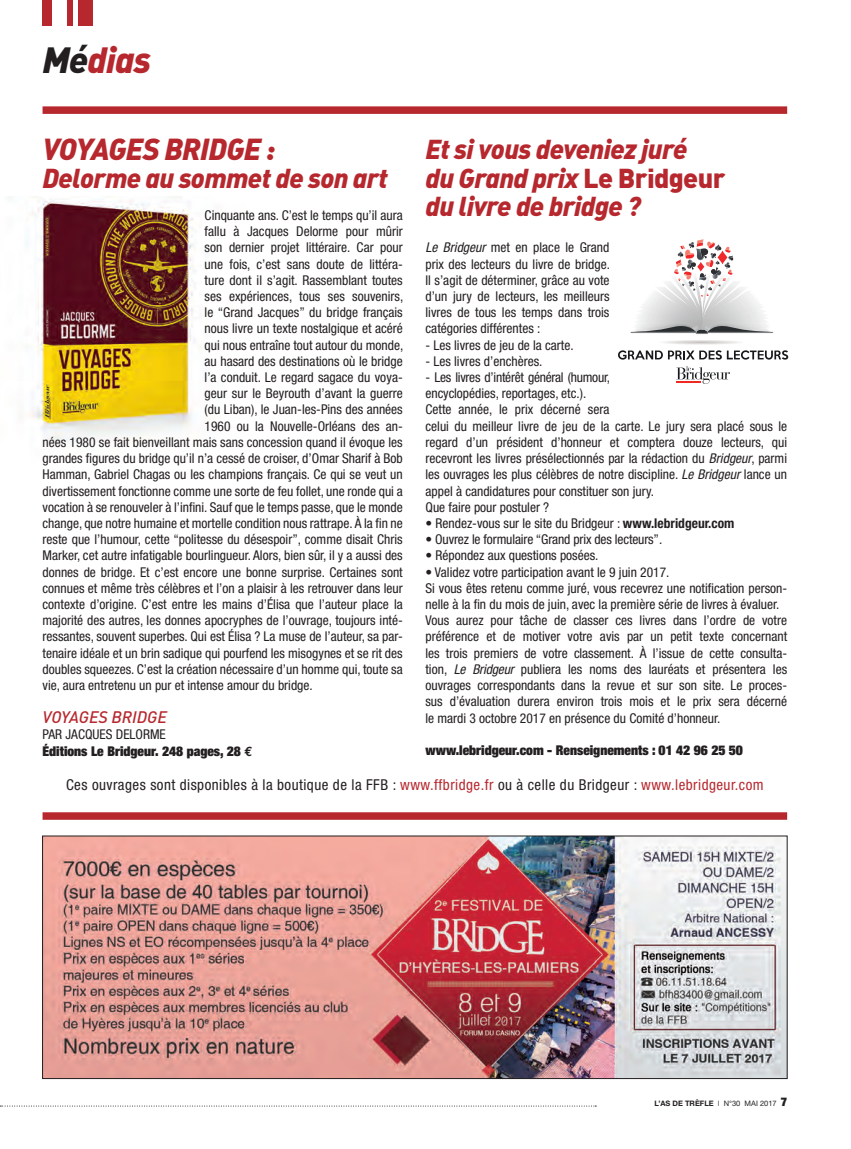
<style>
.page{position:relative;width:851px;height:1149px;background:#fff}
.page>*{position:absolute;margin:0;border:0;box-sizing:border-box;transform-origin:0 0}
.t1{font:36px "DIN Black Italic Alt";letter-spacing:-.025em;color:#b7282e}
.t2{font:30px "DIN Black Italic Alt";letter-spacing:-.025em;color:#b7282e}
.t3{font:27px/28.5px "DIN Black Italic Alt";letter-spacing:-.025em;color:#b7282e}
.t4{font:italic 500 16.5px "DIN";color:#b7282e}
.t5{font:condensed 15px "Helvetica Neue";letter-spacing:.03em;color:#231f20}
.t6{font:condensed 13.5px/16.2px "Helvetica Neue";color:#231f20;text-align:justify}
.t7{font:900 expanded 13.5px/16.2px "Helvetica Neue";color:#231f20}
.t8{font:condensed 13.5px/16.2px "Helvetica Neue";letter-spacing:-.02em;color:#231f20}
.t9{font:700 7.5px "Helvetica Neue";color:#231f20}
.s1{color:#231f20}
.s2{font-weight:400;font-stretch:condensed}
.s3{font-family:"Euro Mono";font-weight:700;font-stretch:normal}
.s4{font-family:"DIN";font-weight:900}
.s5{font-style:italic}
.s6{font-weight:700}
.s7{color:#b7282e}
.s8{font-weight:300}
.s9{font-weight:400}
.s10{font-weight:900;font-stretch:expanded;font-size:12px}
</style>
<div class="page">
<svg style="left:0;top:1105px;width:596px;height:1px"></svg>
<div style="left:78px;top:0;width:15px;height:26px;background:#b7282e"></div>
<div style="left:67px;top:0;width:6px;height:26px;background:#b7282e"></div>
<div style="left:43px;top:0;width:9px;height:26px;background:#b7282e"></div>
<div style="left:43px;top:106px;width:744px;height:8px;background:#b7282e"></div>
<img style="left:26px;top:196px;width:175px;height:248px">
<div style="left:43px;top:812px;width:744px;height:7px;background:#b7282e"></div>
<img style="left:44px;top:837px;width:741px;height:239px">
<svg style="left:663px;top:340px;width:76px;height:4px"></svg>
<svg style="left:630px;top:239px;width:143px;height:95px"></svg>
<svg style="left:618px;top:350px;width:170px;height:9px"></svg>
<svg style="left:676px;top:366px;width:53px;height:18px"></svg>
<hr style="left:676px;top:381px;width:25px;height:2px;background:#ee2823">
<p class="t1" style="left:43px;top:36px;width:110px"><span class="s1">Mé</span>dias</p>
<p class="t2" style="left:43px;top:129px;width:234px">VOYAGES BRIDGE :</p>
<p class="t3" style="left:43px;top:163px;width:346px">Delorme au sommet de son art</p>
<p class="t6" style="left:205px;top:207px;width:200px">Cinquante ans. C’est le temps qu’il aura</p>
<p class="t6" style="left:205px;top:223px;width:200px">fallu à Jacques Delorme pour mûrir</p>
<p class="t6" style="left:205px;top:239px;width:199px">son dernier projet littéraire. Car pour</p>
<p class="t6" style="left:205px;top:255px;width:200px">une fois, c’est sans doute de littéra-</p>
<p class="t6" style="left:205px;top:272px;width:199px">ture dont il s’agit. Rassemblant toutes</p>
<p class="t6" style="left:205px;top:288px;width:200px">ses expériences, tous ses souvenirs,</p>
<p class="t6" style="left:205px;top:304px;width:199px">le “Grand Jacques” du bridge français</p>
<p class="t6" style="left:205px;top:320px;width:200px">nous livre un texte nostalgique et acéré</p>
<p class="t6" style="left:205px;top:336px;width:200px">qui nous entraîne tout autour du monde,</p>
<p class="t6" style="left:205px;top:353px;width:200px">au hasard des destinations où le bridge</p>
<p class="t6" style="left:205px;top:369px;width:200px">l’a conduit. Le regard sagace du voya-</p>
<p class="t6" style="left:205px;top:385px;width:200px">geur sur le Beyrouth d’avant la guerre</p>
<p class="t6" style="left:205px;top:401px;width:199px">(du Liban), le Juan-les-Pins des années</p>
<p class="t6" style="left:205px;top:417px;width:200px">1960 ou la Nouvelle-Orléans des an-</p>
<p class="t6" style="left:43px;top:434px;width:361px">nées 1980 se fait bienveillant mais sans concession quand il évoque les</p>
<p class="t6" style="left:43px;top:450px;width:362px">grandes figures du bridge qu’il n’a cessé de croiser, d’Omar Sharif à Bob</p>
<p class="t6" style="left:43px;top:466px;width:361px">Hamman, Gabriel Chagas ou les champions français. Ce qui se veut un</p>
<p class="t6" style="left:43px;top:482px;width:362px">divertissement fonctionne comme une sorte de feu follet, une ronde qui a</p>
<p class="t6" style="left:43px;top:498px;width:361px">vocation à se renouveler à l’infini. Sauf que le temps passe, que le monde</p>
<p class="t6" style="left:43px;top:515px;width:361px">change, que notre humaine et mortelle condition nous rattrape. À la fin ne</p>
<p class="t6" style="left:43px;top:531px;width:361px">reste que l’humour, cette “politesse du désespoir”, comme disait Chris</p>
<p class="t6" style="left:43px;top:547px;width:361px">Marker, cet autre infatigable bourlingueur. Alors, bien sûr, il y a aussi des</p>
<p class="t6" style="left:43px;top:563px;width:361px">donnes de bridge. Et c’est encore une bonne surprise. Certaines sont</p>
<p class="t6" style="left:43px;top:579px;width:362px">connues et même très célèbres et l’on a plaisir à les retrouver dans leur</p>
<p class="t6" style="left:43px;top:596px;width:361px">contexte d’origine. C’est entre les mains d’Élisa que l’auteur place la</p>
<p class="t6" style="left:43px;top:612px;width:362px">majorité des autres, les donnes apocryphes de l’ouvrage, toujours inté-</p>
<p class="t6" style="left:43px;top:628px;width:361px">ressantes, souvent superbes. Qui est Élisa ? La muse de l’auteur, sa par-</p>
<p class="t6" style="left:43px;top:644px;width:361px">tenaire idéale et un brin sadique qui pourfend les misogynes et se rit des</p>
<p class="t6" style="left:43px;top:660px;width:361px">doubles squeezes. C’est la création nécessaire d’un homme qui, toute sa</p>
<p class="t6" style="left:43px;top:677px;width:272px">vie, aura entretenu un pur et intense amour du bridge.</p>
<p class="t4" style="left:43px;top:706px;width:126px">VOYAGES BRIDGE</p>
<p class="t7" style="left:43px;top:725px;width:211px"><span class="s2">PAR JACQUES DELORME<br></span>Éditions Le Bridgeur. 248 pages, 28 <span class="s3">€</span></p>
<p class="t3" style="left:425px;top:134px;width:263px">Et si vous deveniez juré</p>
<p class="t3" style="left:425px;top:162px;width:301px">du Grand prix <span class="s4">Le Bridgeur </span>du livre de bridge ?</p>
<p class="t6" style="left:425px;top:239px;width:186px"><span class="s5">Le Bridgeur</span> met en place le Grand prix des lecteurs du livre de bridge.<br>Il s’agit de déterminer, grâce au vote d’un jury de lecteurs, les meilleurs livres de tous les temps dans trois catégories différentes :</p>
<p class="t6" style="left:425px;top:336px;width:150px">- Les livres de jeu de la carte.</p>
<p class="t6" style="left:425px;top:353px;width:118px">- Les livres d’enchères.</p>
<p class="t8" style="left:425px;top:369px;width:186px">- Les livres d’intérêt général (humour, encyclopédies, reportages, etc.).</p>
<p class="t6" style="left:425px;top:401px;width:363px;text-align:left">Cette année, le prix décerné sera<br>celui du meilleur livre de jeu de la carte. Le jury sera placé sous le regard d’un président d’honneur et comptera douze lecteurs, qui recevront les livres présélectionnés par la rédaction du <span class="s5">Bridgeur</span>, parmi les ouvrages les plus célèbres de notre discipline. <span class="s5">Le Bridgeur</span> lance un appel à candidatures pour constituer son jury.</p>
<p class="t6" style="left:425px;top:498px;width:125px">Que faire pour postuler ?</p>
<p class="t6" style="left:425px;top:515px;width:310px">• Rendez-vous sur le site du Bridgeur : <span class="s6">www.lebridgeur.com</span></p>
<p class="t6" style="left:425px;top:531px;width:238px">• Ouvrez le formulaire “Grand prix des lecteurs”.</p>
<p class="t6" style="left:425px;top:547px;width:174px">• Répondez aux questions posées.</p>
<p class="t6" style="left:425px;top:563px;width:245px">• Validez votre participation avant le 9 juin 2017.</p>
<p class="t6" style="left:425px;top:579px;width:363px">Si vous êtes retenu comme juré, vous recevrez une notification person&shy;nelle à la fin du mois de juin, avec la première série de livres à évaluer.</p>
<p class="t6" style="left:425px;top:612px;width:363px">Vous aurez pour tâche de classer ces livres dans l’ordre de votre préférence et de motiver votre avis par un petit texte concernant les trois premiers de votre classement. À l’issue de cette consulta&shy;tion, <span class="s5">Le Bridgeur</span> publiera les noms des lauréats et présentera les ouvrages correspondants dans la revue et sur son site. Le proces&shy;sus d’évaluation durera environ trois mois et le prix sera décerné le mardi 3 octobre 2017 en présence du Comité d’honneur.</p>
<p class="t7" style="left:425px;top:741px;width:319px">www.lebridgeur.com - Renseignements : 01 42 96 25 50</p>
<p class="t5" style="left:66px;top:775px;width:699px">Ces ouvrages sont disponibles à la boutique de la FFB : <span class="s7">www.ffbridge.fr</span> ou à celle du Bridgeur : <span class="s7">www.lebridgeur.com</span></p>
<p class="t9" style="left:654px;top:1098px;width:134px">L’AS DE TRÈFLE <span class="s8">I</span> <span class="s9">N°30 MAI 2017</span> <span class="s10">7</span></p>
</div>
